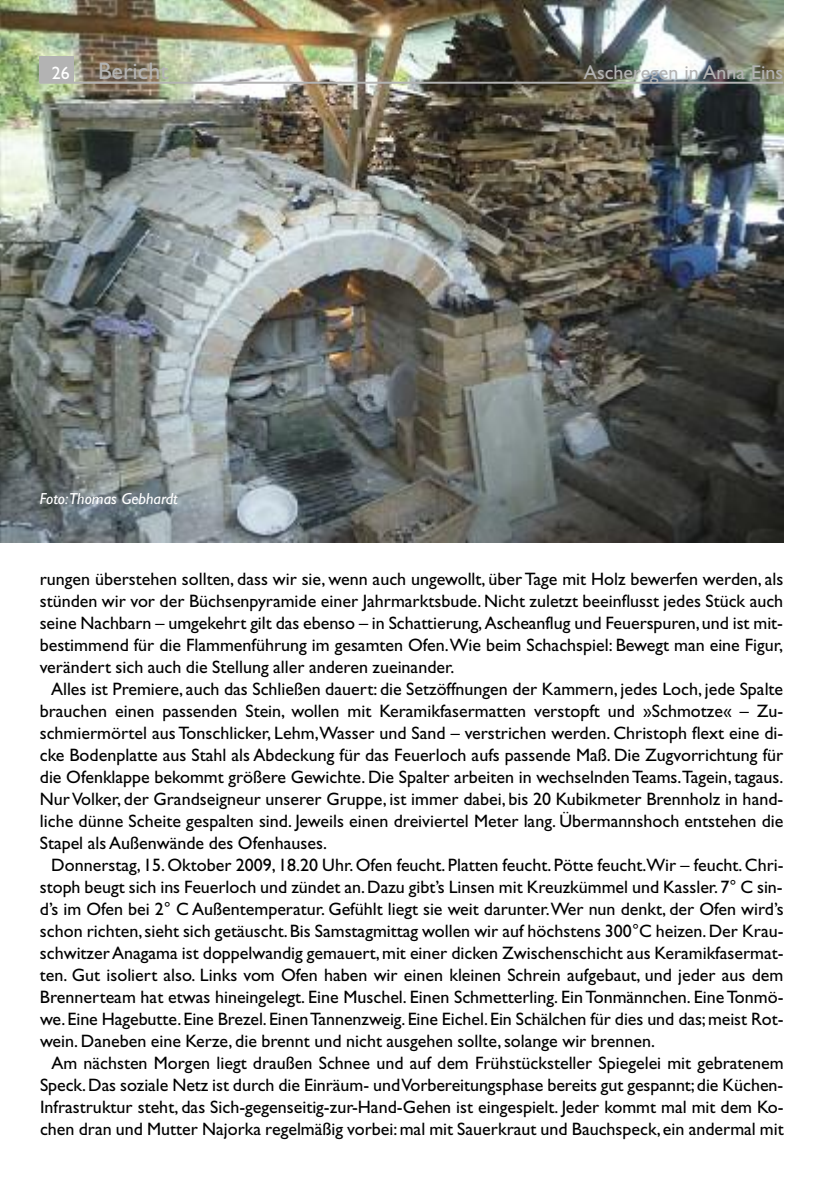
<style>
.page{position:relative;width:840px;height:1191px;background:#fff}
.page>*{position:absolute;margin:0;border:0;box-sizing:border-box;transform-origin:0 0}
.t1{font:24px "Gill Sans";color:#b3b3b3}
.t2{font:20px "Gill Sans";color:#b3b3b3}
.t3{font:18px/22px "Gill Sans";color:#000;text-align:justify}
.t4{font:italic 16px "Gill Sans";color:#fff}
.s1{font-size:18px;color:#fff}
</style>
<div class="page">
<img style="left:0;top:0;width:782px;height:542px">
<hr style="left:40px;top:82px;width:742px;height:2px;background:#b3b3b3">
<div style="left:40px;top:57px;width:34px;height:26px;background:#b3b3b3"></div>
<h1 class="t1" style="left:52px;top:62px;width:118px"><span class="s1">26</span> Bericht</h1>
<p class="t2" style="left:583px;top:64px;width:201px">Ascheregen in Anna Eins</p>
<p class="t4" style="left:40px;top:492px;width:139px">Foto:Thomas Gebhardt</p>
<p class="t3" style="left:40px;top:569px;width:744px">rungen überstehen sollten, dass wir sie, wenn auch ungewollt, über Tage mit Holz bewerfen werden, als stünden wir vor der Büchsenpyramide einer Jahrmarktsbude. Nicht zuletzt beeinflusst jedes Stück auch seine Nachbarn – umgekehrt gilt das ebenso – in Schattierung, Ascheanflug und Feuerspuren, und ist mit&shy;bestimmend für die Flammenführung im gesamten Ofen.Wie beim Schachspiel: Bewegt man eine Figur, verändert sich auch die Stellung aller anderen zueinander.</p>
<p class="t3" style="left:40px;top:679px;width:744px;text-indent:11px">Alles ist Premiere, auch das Schließen dauert: die Setzöffnungen der Kammern, jedes Loch, jede Spalte brauchen einen passenden Stein, wollen mit Keramikfasermatten verstopft und »Schmotze« – Zu&shy;schmiermörtel aus Tonschlicker, Lehm,Wasser und Sand – verstrichen werden. Christoph flext eine di - cke Bodenplatte aus Stahl als Abdeckung für das Feuerloch aufs passende Maß. Die Zugvorrichtung für die Ofenklappe bekommt größere Gewichte. Die Spalter arbeiten in wechselnden Teams.Tagein, tagaus.<br>Nur Volker, der Grandseigneur unserer Gruppe, ist immer dabei, bis 20 Kubikmeter Brennholz in hand&shy;liche dünne Scheite gespalten sind. Jeweils einen dreiviertel Meter lang. Übermannshoch entstehen die Stapel als Außenwände des Ofenhauses.</p>
<p class="t3" style="left:40px;top:855px;width:744px;text-indent:11px">Donnerstag, 15. Oktober 2009, 18.20 Uhr. Ofen feucht. Platten feucht. Pötte feucht.Wir – feucht. Chri&shy;stoph beugt sich ins Feuerloch und zündet an. Dazu gibt’s Linsen mit Kreuzkümmel und Kassler. 7° C sin&shy;d’s im Ofen bei 2° C Außentemperatur. Gefühlt liegt sie weit darunter.Wer nun denkt, der Ofen wird’s schon richten, sieht sich getäuscht. Bis Samstagmittag wollen wir auf höchstens 300°C heizen. Der Krau&shy;schwitzer Anagama ist doppelwandig gemauert, mit einer dicken Zwischenschicht aus Keramikfasermat&shy;ten. Gut isoliert also. Links vom Ofen haben wir einen kleinen Schrein aufgebaut, und jeder aus dem Brennerteam hat etwas hineingelegt. Eine Muschel. Einen Schmetterling. Ein Tonmännchen. Eine Tonmö&shy;we. Eine Hagebutte. Eine Brezel. Einen Tannenzweig. Eine Eichel. Ein Schälchen für dies und das; meist Rot&shy;wein. Daneben eine Kerze, die brennt und nicht ausgehen sollte, solange wir brennen.</p>
<p class="t3" style="left:40px;top:1053px;width:744px;text-indent:11px">Am nächsten Morgen liegt draußen Schnee und auf dem Frühstücksteller Spiegelei mit gebratenem Speck. Das soziale Netz ist durch die Einräum- und Vorbereitungsphase bereits gut gespannt; die Küchen-Infrastruktur steht, das Sich-gegenseitig-zur-Hand-Gehen ist eingespielt. Jeder kommt mal mit dem Ko&shy;chen dran und Mutter Najorka regelmäßig vorbei: mal mit Sauerkraut und Bauchspeck, ein andermal mit</p>
</div>
